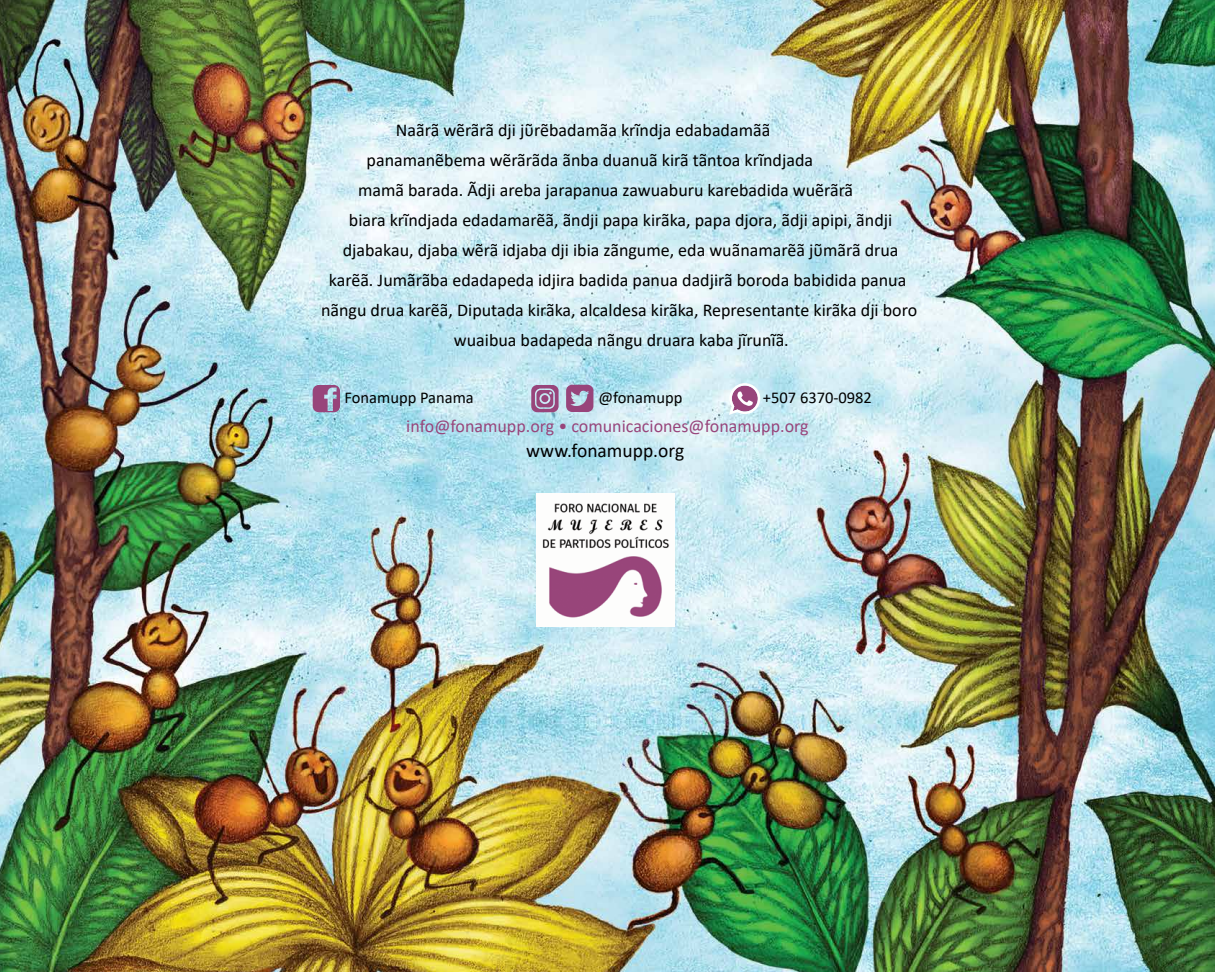
<style>
.page{position:relative;width:1215px;height:972px;background:#fff}
.page>*{position:absolute;margin:0;border:0;box-sizing:border-box;transform-origin:0 0}
.t1{font:19.5px "Calibri";color:#000}
.t2{font:18px "Calibri";color:#000}
.t3{font:18px "Calibri";color:#98457b}
.t4{font:16.5px "Calibri";color:#000}
</style>
<div class="page">
<img style="left:0;top:0;width:1215px;height:972px">
<img style="left:536px;top:494px;width:138px;height:133px">
<svg style="left:313px;top:385px;width:27px;height:27px"></svg>
<svg style="left:531px;top:385px;width:28px;height:27px"></svg>
<svg style="left:566px;top:385px;width:27px;height:27px"></svg>
<svg style="left:729px;top:383px;width:31px;height:32px"></svg>
<p class="t2" style="left:396px;top:117px;width:376px">Naãrã wẽrãrã dji jῦrẽbadamãa krĩndja edabadamãã</p>
<p class="t2" style="left:367px;top:147px;width:448px">panamanẽbema wẽrãrãda ãnba duanuã kirã tãntoa krĩndjada</p>
<p class="t2" style="left:358px;top:177px;width:497px">mamã barada. Ãdji areba jarapanua zawuaburu karebadida wuẽrãrã</p>
<p class="t2" style="left:349px;top:207px;width:545px">biara krĩndjada edadamarẽã, ãndji papa kirãka, papa djora, ãdji apipi, ãndji</p>
<p class="t2" style="left:343px;top:237px;width:557px">djabakau, djaba wẽrã idjaba dji ibia zãngume, eda wuãnamarẽã jῦmãrã drua</p>
<p class="t2" style="left:329px;top:267px;width:579px">karẽã. Jumãrãba edadapeda idjira badida panua dadjirã boroda babidida panua</p>
<p class="t2" style="left:321px;top:297px;width:598px">nãngu drua karẽã, Diputada kirãka, alcaldesa kirãka, Representante kirãka dji boro</p>
<p class="t2" style="left:454px;top:327px;width:336px">wuaibua badapeda nãngu druara kaba jĩrunĩã.</p>
<p class="t4" style="left:345px;top:386px;width:131px">Fonamupp Panama</p>
<p class="t4" style="left:598px;top:386px;width:85px">@fonamupp</p>
<p class="t4" style="left:763px;top:386px;width:111px">+507 6370-0982</p>
<p class="t1" style="left:526px;top:437px;width:159px">www.fonamupp.org</p>
<p class="t3" style="left:406px;top:414px;width:404px">info@fonamupp.org • comunicaciones@fonamupp.org</p>
</div>
